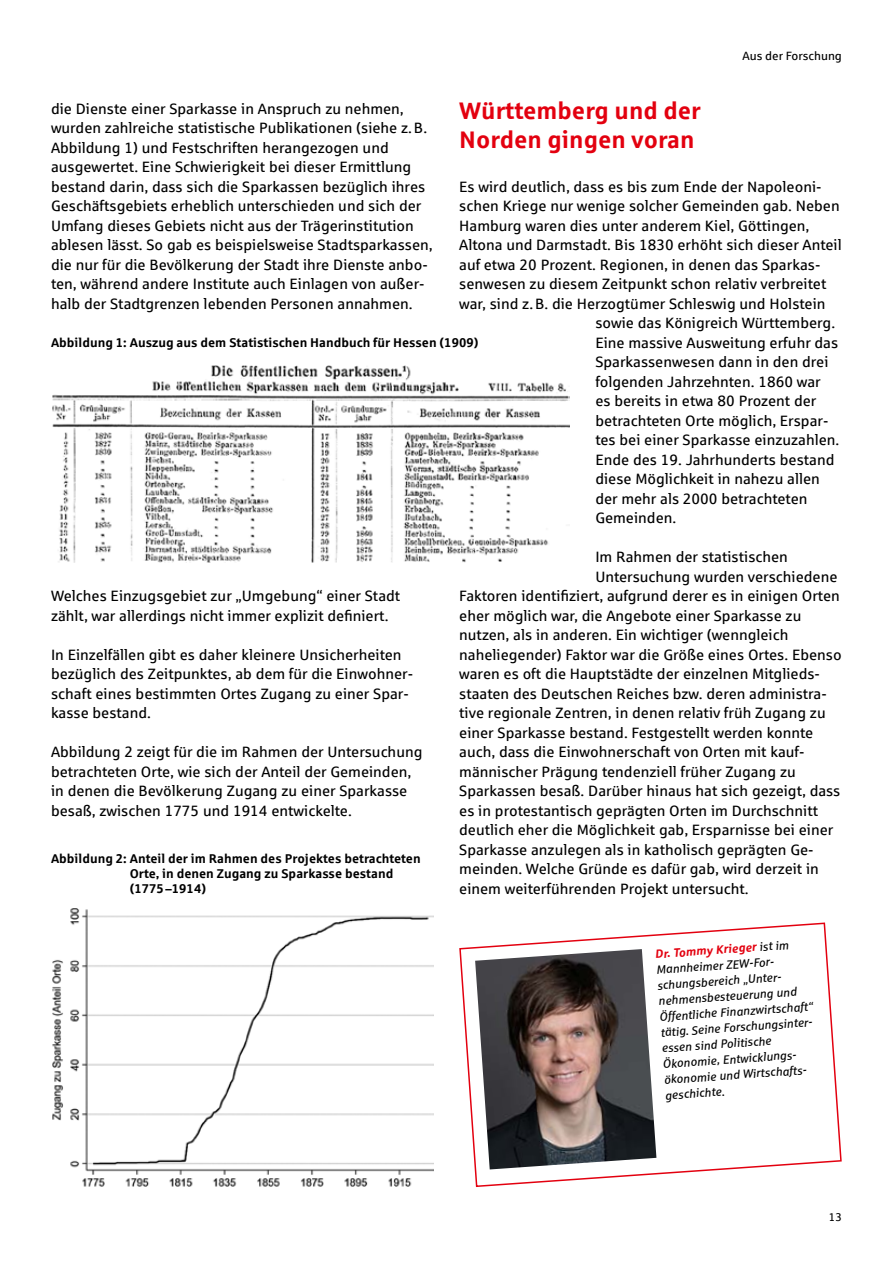
<style>
.page{position:relative;width:893px;height:1263px;background:#fff}
.page>*{position:absolute;margin:0;border:0;box-sizing:border-box;transform-origin:0 0}
.t1{font:700 24px/29.2px "Sparkasse Rg";color:#e3000f}
.t2{font:15px/19.5px "Sparkasse Rg";color:#000}
.t3{font:700 12.75px/15.3px "Sparkasse Rg";color:#000}
.t4{font:italic 12px/15.8px "Sparkasse Rg";color:#000}
.t5{font:12px "Sparkasse Rg";color:#000}
.t6{font:11.25px "Sparkasse Rg";color:#000}
.s1{font-weight:700;color:#e3000f}
</style>
<div class="page">
<img style="left:52px;top:908px;width:382px;height:279px">
<svg style="left:459px;top:922px;width:383px;height:265px"></svg>
<img style="left:475px;top:949px;width:181px;height:220px">
<img style="left:52px;top:365px;width:518px;height:198px">
<p class="t5" style="left:742px;top:48px;width:101px">Aus der Forschung</p>
<h1 class="t1" style="left:459px;top:95px;width:243px">Württemberg und der<br>Norden gingen voran</h1>
<p class="t2" style="left:459px;top:176px;width:364px">Es wird deutlich, dass es bis zum Ende der Napoleoni-</p>
<p class="t2" style="left:459px;top:196px;width:382px">schen Kriege nur wenige solcher Gemeinden gab. Neben</p>
<p class="t2" style="left:459px;top:215px;width:352px">Hamburg waren dies unter anderem Kiel, Göttingen,</p>
<p class="t2" style="left:459px;top:235px;width:384px">Altona und Darmstadt. Bis 1830 erhöht sich dieser Anteil</p>
<p class="t2" style="left:459px;top:254px;width:363px">auf etwa 20 Prozent. Regionen, in denen das Sparkas-</p>
<p class="t2" style="left:459px;top:274px;width:369px">senwesen zu diesem Zeitpunkt schon relativ verbreitet</p>
<p class="t2" style="left:459px;top:293px;width:368px">war, sind z.B. die Herzogtümer Schleswig und Holstein</p>
<p class="t2" style="left:595px;top:313px;width:241px">sowie das Königreich Württemberg.</p>
<p class="t2" style="left:595px;top:332px;width:244px">Eine massive Ausweitung erfuhr das</p>
<p class="t2" style="left:595px;top:352px;width:235px">Sparkassenwesen dann in den drei</p>
<p class="t2" style="left:595px;top:371px;width:227px">folgenden Jahrzehnten. 1860 war</p>
<p class="t2" style="left:595px;top:391px;width:223px">es bereits in etwa 80 Prozent der</p>
<p class="t2" style="left:595px;top:410px;width:235px">betrachteten Orte möglich, Erspar-</p>
<p class="t2" style="left:595px;top:430px;width:246px">tes bei einer Sparkasse einzuzahlen.</p>
<p class="t2" style="left:595px;top:449px;width:241px">Ende des 19. Jahrhunderts bestand</p>
<p class="t2" style="left:595px;top:469px;width:226px">diese Möglichkeit in nahezu allen</p>
<p class="t2" style="left:595px;top:488px;width:214px">der mehr als 2000 betrachteten</p>
<p class="t2" style="left:595px;top:508px;width:82px">Gemeinden.</p>
<p class="t2" style="left:595px;top:547px;width:194px">Im Rahmen der statistischen</p>
<p class="t2" style="left:595px;top:566px;width:244px">Untersuchung wurden verschiedene</p>
<p class="t2" style="left:459px;top:586px;width:382px">Faktoren identifiziert, aufgrund derer es in einigen Orten</p>
<p class="t2" style="left:459px;top:605px;width:344px">eher möglich war, die Angebote einer Sparkasse zu</p>
<p class="t2" style="left:459px;top:625px;width:331px">nutzen, als in anderen. Ein wichtiger (wenngleich</p>
<p class="t2" style="left:459px;top:644px;width:384px">naheliegender) Faktor war die Größe eines Ortes. Ebenso</p>
<p class="t2" style="left:459px;top:664px;width:362px">waren es oft die Hauptstädte der einzelnen Mitglieds-</p>
<p class="t2" style="left:459px;top:683px;width:367px">staaten des Deutschen Reiches bzw. deren administra-</p>
<p class="t2" style="left:459px;top:703px;width:368px">tive regionale Zentren, in denen relativ früh Zugang zu</p>
<p class="t2" style="left:459px;top:722px;width:356px">einer Sparkasse bestand. Festgestellt werden konnte</p>
<p class="t2" style="left:459px;top:742px;width:345px">auch, dass die Einwohnerschaft von Orten mit kauf-</p>
<p class="t2" style="left:459px;top:761px;width:338px">männischer Prägung tendenziell früher Zugang zu</p>
<p class="t2" style="left:459px;top:781px;width:383px">Sparkassen besaß. Darüber hinaus hat sich gezeigt, dass</p>
<p class="t2" style="left:459px;top:800px;width:360px">es in protestantisch geprägten Orten im Durchschnitt</p>
<p class="t2" style="left:459px;top:820px;width:376px">deutlich eher die Möglichkeit gab, Ersparnisse bei einer</p>
<p class="t2" style="left:459px;top:839px;width:356px">Sparkasse anzulegen als in katholisch geprägten Ge-</p>
<p class="t2" style="left:459px;top:859px;width:361px">meinden. Welche Gründe es dafür gab, wird derzeit in</p>
<p class="t2" style="left:459px;top:878px;width:291px">einem weiterführenden Projekt untersucht.</p>
<p class="t2" style="left:51px;top:98px;width:383px">die Dienste einer Sparkasse in Anspruch zu nehmen, wurden zahlreiche statistische Publikationen (siehe z.B.<br>Abbildung 1) und Festschriften herangezogen und ausgewertet. Eine Schwierigkeit bei dieser Ermittlung bestand darin, dass sich die Sparkassen bezüglich ihres Geschäftsgebiets erheblich unterschieden und sich der Umfang dieses Gebiets nicht aus der Trägerinstitution ablesen lässt. So gab es beispielsweise Stadtsparkassen, die nur für die Bevölkerung der Stadt ihre Dienste anbo&shy;ten, während andere Institute auch Einlagen von außer&shy;halb der Stadtgrenzen lebenden Personen annahmen.</p>
<p class="t3" style="left:51px;top:334px;width:429px">Abbildung 1: Auszug aus dem Statistischen Handbuch für Hessen (1909)</p>
<p class="t2" style="left:51px;top:586px;width:351px">Welches Einzugsgebiet zur „Umgebung“ einer Stadt zählt, war allerdings nicht immer explizit definiert.</p>
<p class="t2" style="left:51px;top:644px;width:364px">In Einzelfällen gibt es daher kleinere Unsicherheiten bezüglich des Zeitpunktes, ab dem für die Einwohner&shy;schaft eines bestimmten Ortes Zugang zu einer Spar&shy;kasse bestand.</p>
<p class="t2" style="left:51px;top:742px;width:373px">Abbildung 2 zeigt für die im Rahmen der Untersuchung betrachteten Orte, wie sich der Anteil der Gemeinden, in denen die Bevölkerung Zugang zu einer Sparkasse besaß, zwischen 1775 und 1914 entwickelte.</p>
<p class="t3" style="left:130px;top:850px;width:292px;text-indent:-79px">Abbildung 2: Anteil der im Rahmen des Projektes betrachteten<br>Orte, in denen Zugang zu Sparkasse bestand (1775–1914)</p>
<p class="t4" style="left:654px;top:946px;width:155px;rotate:-4deg"><span class="s1">Dr. Tommy Krieger</span> ist im<br>Mannheimer ZEW-For&shy;schungsbereich „Unter&shy;nehmensbesteuerung und<br>Öffentliche Finanzwirtschaft“ tätig. Seine Forschungsinter&shy;essen sind Politische<br>Ökonomie, Entwicklungs&shy;ökonomie und Wirtschafts&shy;geschichte.</p>
<p class="t6" style="left:829px;top:1210px;width:14px">13</p>
</div>
